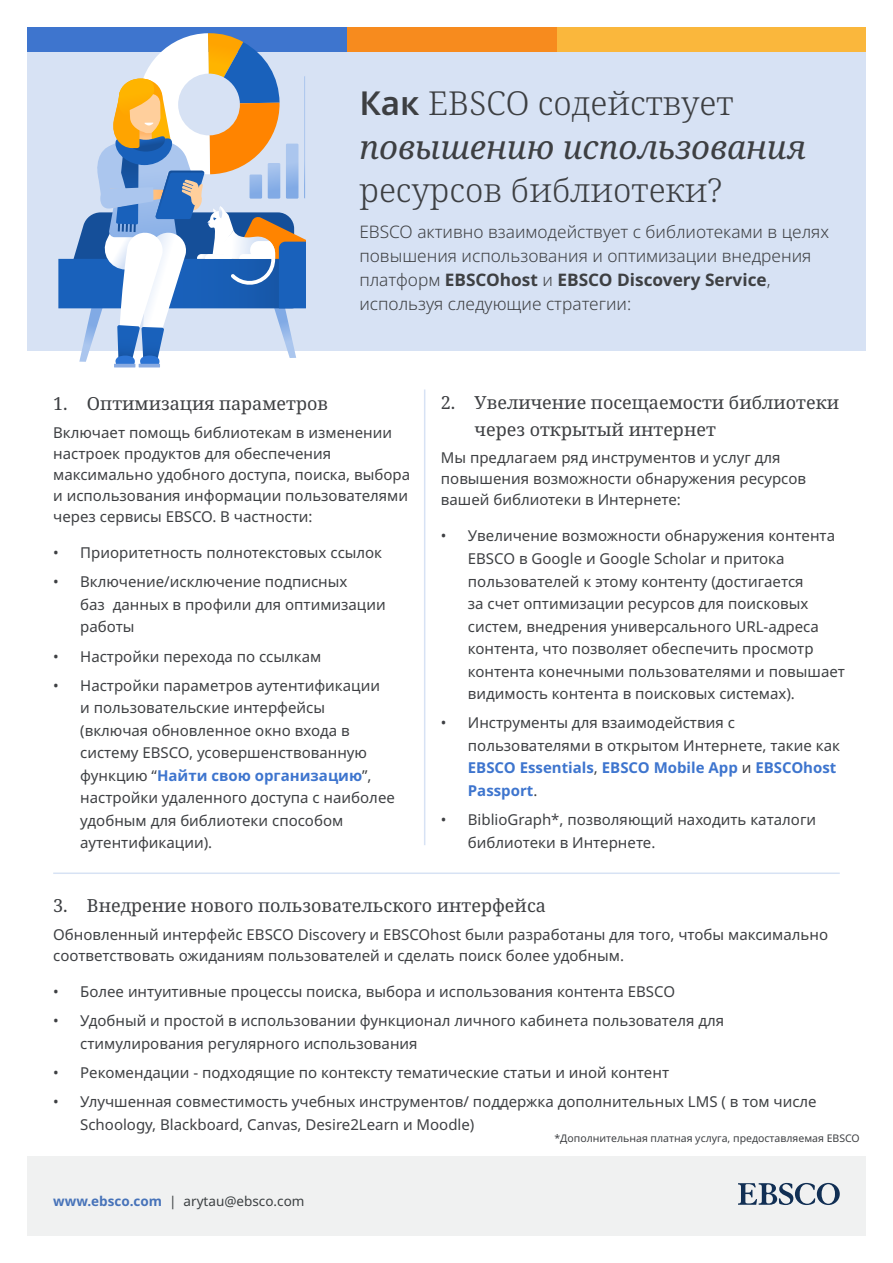
<style>
.page{position:relative;width:893px;height:1263px;background:#fff}
.page>*{position:absolute;margin:0;border:0;box-sizing:border-box;transform-origin:0 0}
.H1-Gray{font:300 33px/43.5px "Noto Serif";color:#3d3f42}
.t1{font:18px/27px "Noto Serif";color:#3d3f42}
.t2{font:300 17.25px/24px "Noto Sans";color:#3e4043}
.t3{font:15px/22.5px "Noto Sans";color:#3e4043}
.t4{font:13.5px "Noto Sans";color:#3c4042}
.t5{font:10.5px "Noto Sans";color:#3e4043}
.s1{font-family:"Noto Sans";font-weight:600}
.s2{font-weight:400;font-style:italic}
.s3{font-weight:700}
.s4{font-weight:700;color:#3e75ce}
.s5{font-weight:700;color:#4773b9}
</style>
<div class="page">
<div style="left:28px;top:1156px;width:838px;height:80px;background:#f0f1f1"></div>
<div style="left:27px;top:52px;width:839px;height:299px;background:#d7e2f4"></div>
<div style="left:27px;top:27px;width:418px;height:25px;background:#3e75ce"></div>
<div style="left:347px;top:27px;width:309px;height:25px;background:#f78b1e"></div>
<div style="left:557px;top:27px;width:309px;height:25px;background:#fab73c"></div>
<svg style="left:738px;top:1183px;width:102px;height:22px"></svg>
<svg style="left:58px;top:33px;width:247px;height:334px"></svg>
<hr style="left:424px;top:389px;width:1px;height:456px;background:#d7e2f4">
<hr style="left:53px;top:872px;width:787px;height:2px;background:#d7e2f4">
<h1 class="H1-Gray" style="left:359px;top:83px;width:448px"><span class="s1">Как</span> EBSCO содействует <span class="s2">повышению использования </span>ресурсов библиотеки?</h1>
<h3 class="t2" style="left:359px;top:221px;width:471px">EBSCO активно взаимодействует с библиотеками в целях повышения использования и оптимизации внедрения платформ <span class="s3">EBSCOhost</span> и <span class="s3">EBSCO Discovery Service</span>, используя следующие стратегии:</h3>
<h2 class="t1" style="left:53px;top:391px;width:277px">1. Оптимизация параметров</h2>
<p class="t3" style="left:53px;top:422px;width:358px;line-height:21px">Включает помощь библиотекам в изменении настроек продуктов для обеспечения максимально удобного доступа, поиска, выбора и использования информации пользователями через сервисы EBSCO. В частности:</p>
<p class="t3" style="left:53px;top:542px;width:330px">• Приоритетность полнотекстовых ссылок</p>
<p class="t3" style="left:80px;top:571px;width:307px;text-indent:-27px">• Включение/исключение подписных<br>баз данных в профили для оптимизации работы</p>
<p class="t3" style="left:53px;top:645px;width:270px">• Настройки перехода по ссылкам</p>
<p class="t3" style="left:80px;top:674px;width:316px;text-indent:-27px">• Настройки параметров аутентификации<br>и пользовательские интерфейсы (включая обновленное окно входа в систему EBSCO, усовершенствованную функцию “<span class="s4">Найти свою организацию</span>”, настройки удаленного доступа с наиболее удобным для библиотеки способом аутентификации).</p>
<h2 class="t1" style="left:475px;top:389px;width:366px;text-indent:-34px">2. Увеличение посещаемости библиотеки через открытый интернет</h2>
<p class="t3" style="left:441px;top:448px;width:367px;line-height:21px">Мы предлагаем ряд инструментов и услуг для повышения возможности обнаружения ресурсов вашей библиотеки в Интернете:</p>
<p class="t3" style="left:468px;top:525px;width:379px;text-indent:-27px">• Увеличение возможности обнаружения контента EBSCO в Google и Google Scholar и притока пользователей к этому контенту (достигается<br>за счет оптимизации ресурсов для поисковых систем, внедрения универсального URL-адреса контента, что позволяет обеспечить просмотр контента конечными пользователями и повышает видимость контента в поисковых системах).</p>
<p class="t3" style="left:468px;top:712px;width:374px;text-indent:-27px">• Инструменты для взаимодействия с пользователями в открытом Интернете, такие как <span class="s4">EBSCO Essentials</span>, <span class="s4">EBSCO Mobile App</span> и <span class="s4">EBSCOhost Passport</span>.</p>
<p class="t3" style="left:468px;top:809px;width:350px;text-indent:-27px">• BiblioGraph*, позволяющий находить каталоги библиотеки в Интернете.</p>
<h2 class="t1" style="left:53px;top:893px;width:494px">3. Внедрение нового пользовательского интерфейса</h2>
<p class="t3" style="left:53px;top:924px;width:776px;line-height:21px">Обновленный интерфейс EBSCO Discovery и EBSCOhost были разработаны для того, чтобы максимально соответствовать ожиданиям пользователей и сделать поиск более удобным.</p>
<p class="t3" style="left:53px;top:981px;width:623px">• Более интуитивные процессы поиска, выбора и использования контента EBSCO</p>
<p class="t3" style="left:80px;top:1010px;width:645px;text-indent:-27px">• Удобный и простой в использовании функционал личного кабинета пользователя для стимулирования регулярного использования</p>
<p class="t3" style="left:53px;top:1062px;width:617px">• Рекомендации - подходящие по контексту тематические статьи и иной контент</p>
<p class="t3" style="left:80px;top:1091px;width:738px;text-indent:-27px">• Улучшенная совместимость учебных инструментов/ поддержка дополнительных LMS ( в том числе<br>Schoology, Blackboard, Canvas, Desire2Learn и Moodle)</p>
<p class="t5" style="left:554px;top:1131px;width:307px">*Дополнительная платная услуга, предоставляемая EBSCO</p>
<p class="t4" style="left:53px;top:1192px;width:253px"><span class="s5">www.ebsco.com</span> | arytau@ebsco.com</p>
</div>
